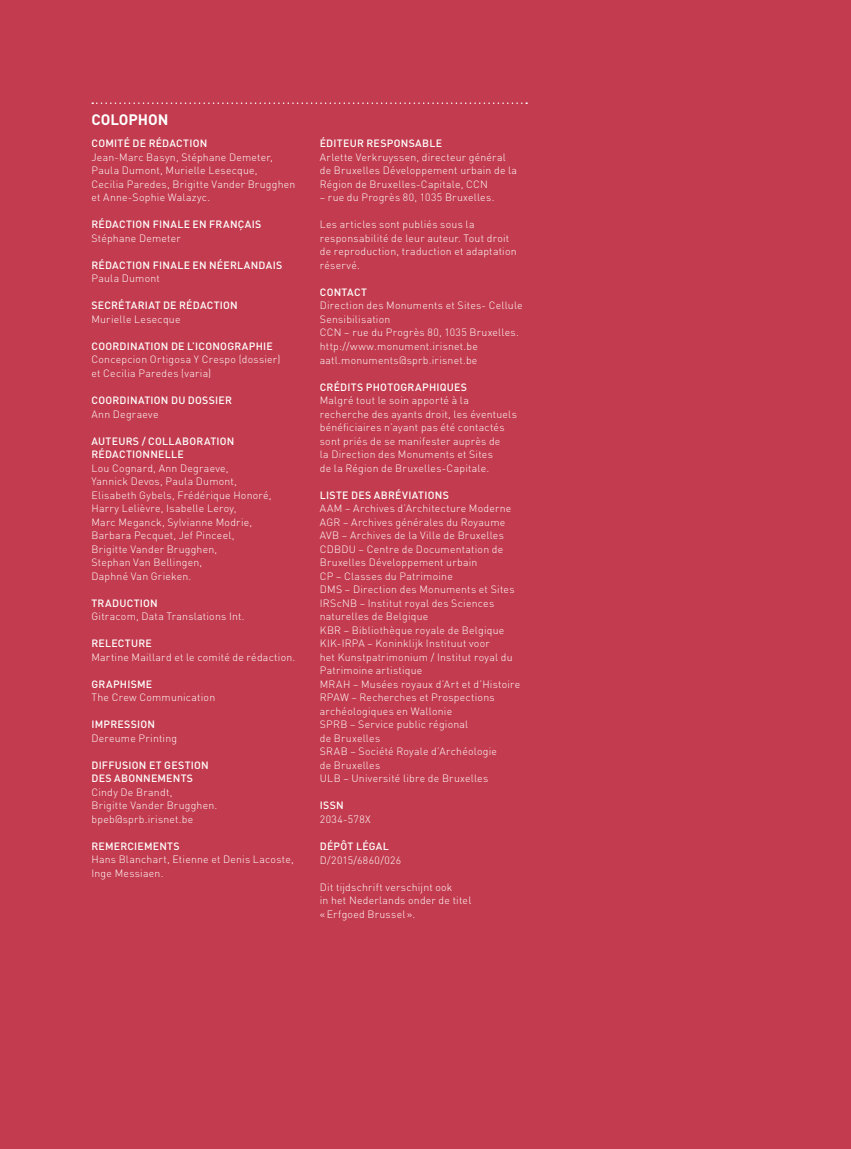
<style>
.page{position:relative;width:851px;height:1149px;background:#fff}
.page>*{position:absolute;margin:0;border:0;box-sizing:border-box;transform-origin:0 0}
.t1{font:700 15px "DIN";color:#fff}
.t2{font:300 10.5px/13.5px "DIN";letter-spacing:.02em;color:#fff}
.t3{font:500 10.5px "DIN";letter-spacing:.025em;color:#fff}
.t4{font:300 10.5px "DIN";letter-spacing:.04em;color:#fff}
</style>
<div class="page">
<div style="left:0;top:0;width:850px;height:1148px;background:#c33b4e"></div>
<svg style="left:92px;top:102px;width:435px;height:2px"></svg>
<h1 class="t1" style="left:91px;top:110px;width:78px">COLOPHON</h1>
<p class="t3" style="left:91px;top:137px;width:21px">COMITÉ</p>
<p class="t3" style="left:133px;top:137px;width:24px">DE RÉDACTI</p>
<p class="t3" style="left:193px;top:137px;width:14px">ON</p>
<p class="t2" style="left:91px;top:150px;width:205px">Jean-Marc Basyn, Stéphane Demeter, Paula Dumont, M urielle Lesecque,<br>Cecilia Paredes, Brigitte Vander Brugghen et Anne-Sophie Walazyc.</p>
<p class="t3" style="left:91px;top:218px;width:14px">RÉDACTI</p>
<p class="t3" style="left:135px;top:218px;width:25px">ON FINALE</p>
<p class="t3" style="left:192px;top:218px;width:25px">EN FRAN</p>
<p class="t3" style="left:238px;top:218px;width:14px">ÇAIS</p>
<p class="t2" style="left:91px;top:231px;width:91px">Stéphane Demeter</p>
<p class="t3" style="left:91px;top:258px;width:14px">RÉDACTI</p>
<p class="t3" style="left:135px;top:258px;width:25px">ON FINALE</p>
<p class="t3" style="left:192px;top:258px;width:25px">EN NÉERLANDAIS</p>
<p class="t2" style="left:91px;top:272px;width:70px">Paula Dumont</p>
<p class="t3" style="left:91px;top:299px;width:14px">SECRÉTARIAT</p>
<p class="t3" style="left:163px;top:299px;width:24px">DE RÉDACTI</p>
<p class="t3" style="left:223px;top:299px;width:14px">ON</p>
<p class="t2" style="left:91px;top:312px;width:90px">M urielle Lesecque</p>
<p class="t3" style="left:91px;top:339px;width:28px">COORDINATI</p>
<p class="t3" style="left:154px;top:339px;width:81px">ON DE L’ICONOGRAPHIE</p>
<p class="t2" style="left:91px;top:353px;width:190px">Concepcion O rtigosa Y Crespo (dossier) et Cecilia Paredes (varia)</p>
<p class="t3" style="left:91px;top:393px;width:28px">COORDINATI</p>
<p class="t3" style="left:154px;top:393px;width:56px">ON DU DOSSIER</p>
<p class="t2" style="left:91px;top:407px;width:69px">Ann Degraeve</p>
<p class="t3" style="left:91px;top:434px;width:15px">AUTEURS</p>
<p class="t3" style="left:142px;top:434px;width:28px">/ COLLAB</p>
<p class="t3" style="left:189px;top:434px;width:14px">ORATI</p>
<p class="t3" style="left:220px;top:434px;width:14px">ON</p>
<p class="t3" style="left:91px;top:447px;width:7px">RÉDACTI</p>
<p class="t3" style="left:135px;top:447px;width:15px">ONNELLE</p>
<p class="t2" style="left:91px;top:461px;width:182px">Lou Cognard, Ann Degraeve,<br>Yannick Devos, Paula Dumont,<br>Elisabeth Gybels, Frédérique Honoré,<br>H arry Lelièvre, I sabelle Leroy,<br>Marc Meganck, Sylvianne Modrie,<br>Barbara Pecquet, Jef Pinceel,<br>Brigitte Vander Brugghen,<br>Stephan Van Bellingen,<br>Daphné Van Grieken.</p>
<p class="t3" style="left:91px;top:596px;width:14px">TRADUCTI</p>
<p class="t3" style="left:143px;top:596px;width:14px">ON</p>
<p class="t2" style="left:91px;top:609px;width:154px">Gitracom, Data Translations I nt.</p>
<p class="t3" style="left:91px;top:636px;width:15px">RELECTURE</p>
<p class="t2" style="left:91px;top:650px;width:205px">Martine Maillard et le comité de rédaction.</p>
<p class="t3" style="left:91px;top:677px;width:15px">GRAPHISME</p>
<p class="t2" style="left:91px;top:690px;width:125px">The Crew Communication</p>
<p class="t3" style="left:91px;top:717px;width:11px">IMPRESSI</p>
<p class="t3" style="left:141px;top:717px;width:14px">ON</p>
<p class="t2" style="left:91px;top:731px;width:87px">Dereume Printing</p>
<p class="t3" style="left:91px;top:758px;width:14px">DIFFUSI</p>
<p class="t3" style="left:132px;top:758px;width:39px">ONET GESTI</p>
<p class="t3" style="left:194px;top:758px;width:14px">ON</p>
<p class="t3" style="left:91px;top:771px;width:8px">DES</p>
<p class="t3" style="left:114px;top:771px;width:30px">ABONNEMENTS</p>
<p class="t2" style="left:91px;top:785px;width:127px">Cindy De Brandt,<br>Brigitte Vander Brugghen. bpeb@sprb.irisnet.be</p>
<p class="t3" style="left:91px;top:839px;width:15px">REMERCIEMENTS</p>
<p class="t2" style="left:91px;top:852px;width:204px">Hans Blanchart, Etienne et Denis Lacoste,<br>I nge Messiaen.</p>
<p class="t3" style="left:320px;top:137px;width:14px">ÉDITEUR</p>
<p class="t3" style="left:366px;top:137px;width:8px">RESP</p>
<p class="t3" style="left:393px;top:137px;width:15px">ONSABLE</p>
<p class="t2" style="left:320px;top:150px;width:199px">Arlette Verkruyssen, directeur général de Bruxelles Développement urbain de la<br>Région de B ruxelles-Capitale, CCN</p>
<p class="t2" style="left:320px;top:191px;width:176px">– rue du Progrès 80, 1035 B ruxelles.</p>
<p class="t2" style="left:320px;top:218px;width:198px">Les articles sont publiés sous la responsabilité de leur auteur. Tout droit de reproduction, traduction et adaptation réservé.</p>
<p class="t3" style="left:320px;top:285px;width:22px">CONTACT</p>
<p class="t2" style="left:320px;top:299px;width:204px">Direction des M onuments et Sites- Cellule<br>Sensibilisation<br>CCN</p>
<p class="t2" style="left:320px;top:326px;width:200px;text-indent:24px">– rue du Progrès 80, 1035 B ruxelles. http://www.monument.irisnet.be aatl.monuments@sprb.irisnet.be</p>
<p class="t3" style="left:320px;top:380px;width:14px">CRÉDITS</p>
<p class="t3" style="left:366px;top:380px;width:42px">PH OTOGRAPHI</p>
<p class="t3" style="left:439px;top:380px;width:15px">QUES</p>
<p class="t2" style="left:320px;top:393px;width:198px">Malgré tout le soin apporté à la recherche des ayants droit, les éventuels bénéficiaires n’ayant pas été contactés sont priés de se manifester auprès de<br>la Direction des M onuments et Sites<br>de la Région de B ruxelles-Capitale.</p>
<p class="t3" style="left:320px;top:488px;width:13px">LISTE</p>
<p class="t3" style="left:351px;top:488px;width:8px">DES</p>
<p class="t3" style="left:374px;top:488px;width:7px">ABRÉVIATI</p>
<p class="t3" style="left:428px;top:488px;width:15px">ONS</p>
<p class="t2" style="left:320px;top:501px;width:9px">AAM</p>
<p class="t2" style="left:345px;top:501px;width:168px">– Archives d’Architecture M oderne</p>
<p class="t2" style="left:320px;top:515px;width:8px">AGR</p>
<p class="t2" style="left:343px;top:515px;width:164px">– Archives générales du Royaume</p>
<p class="t2" style="left:320px;top:528px;width:8px">AVB</p>
<p class="t2" style="left:320px;top:528px;width:196px;text-indent:22px">– Archives de la Ville de B ruxelles<br>CDBDU – Centre de Documentation de<br>B ruxelles Développement urbain<br>CP – Classes du Patrimoine<br>DMS – Direction des Monuments et Sites<br>IRScNB – I nstitut royal des Sciences naturelles de Belgique<br>KBR – Bibliothèque royale de Belgique<br>KI K-IRPA – Koninklijk I nstituut voor<br>het Kunstpatrimonium / I nstitut royal du<br>Patrimoine artistique<br>MRAH</p>
<p class="t2" style="left:320px;top:677px;width:202px;text-indent:33px">– M usées royaux d’Art et d’H istoire<br>R PAW – Recherches et Prospections archéologiques en Wallonie<br>SPRB – Service public régional<br>de B ruxelles<br>SRAB</p>
<p class="t2" style="left:320px;top:744px;width:179px;text-indent:31px">– Société Royale d’Archéologie de B ruxelles<br>ULB</p>
<p class="t2" style="left:343px;top:771px;width:146px">– U niversité libre de B ruxelles</p>
<p class="t3" style="left:320px;top:798px;width:25px">ISSN</p>
<p class="t4" style="left:320px;top:812px;width:52px">2034-578X</p>
<p class="t3" style="left:320px;top:839px;width:44px">DÉPÔT LÉGAL</p>
<p class="t4" style="left:320px;top:853px;width:83px">D/2015/6860/026</p>
<p class="t2" style="left:320px;top:879px;width:153px">Dit tijdschrift verschijnt ook<br>in het Nederlands onder de titel « Erfgoed B russel».</p>
</div>
